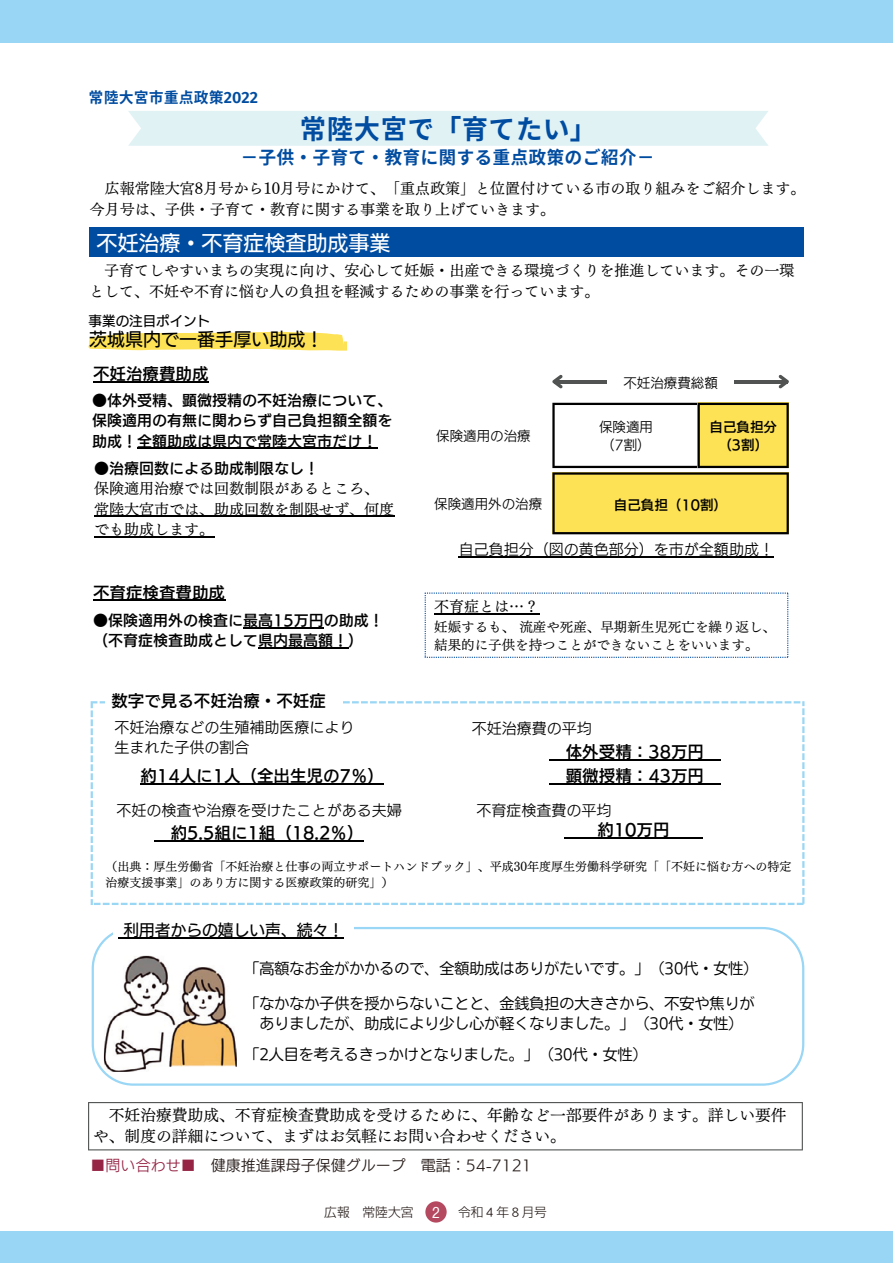
<style>
.page{position:relative;width:893px;height:1263px;background:#fff}
.page>*{position:absolute;margin:0;border:0;box-sizing:border-box;transform-origin:0 0}
.t1{font:700 27px "Glow Sans J";color:#004ca0}
.t2{font:21px "Canva UD Kakugo Large Pr 6 N M";color:#fff}
.t3{font:700 18px "Glow Sans J";color:#004ca0}
.t4{font:18px "Canva UD Kakugo Large Pr 6 N M";color:#000}
.t5{font:16.5px "Canva UD Kakugo Small Pr 6 N DB";color:#000}
.t6{font:15.75px/21.5px "Canva UD Mincho Pr 6 N M";color:#000}
.t7{font:15.75px "Canva UD Kakugo Large Pr 6 N M";color:#000}
.t8{font:15px/21.5px "Canva UD Mincho Pr 6 N M";color:#000}
.t9{font:15px/20.2px "Nud Motoya Maru Std W2 b";color:#000;text-align:center}
.t10{font:15px/20.2px "Canva UD Kakugo Small Pr 6 N DB";color:#000;text-align:justify}
.t11{font:15px/20.2px "Canva UD Kakugo Small Pr 6 N R";color:#000}
.t12{font:15px "Canva UD Kakugo Small Pr 6 N R";color:#231916}
.t13{font:700 15px "Glow Sans J";color:#004ca0}
.t14{font:13.5px/18px "Canva UD Mincho Pr 6 N M";color:#000}
.t15{font:13.5px/18px "Canva UD Kakugo Small Pr 6 N R";color:#000}
.t16{font:13.5px/18px "Canva UD Kakugo Small Pr 6 N DB";color:#000;text-align:center}
.t17{font:13.5px "Canva UD Kakugo Large Pr 6 N M";color:#000}
.t18{font:300 12.75px "Shin Go Pro";color:#221815}
.t19{font:12px/16px "Canva UD Mincho Pr 6 N M";color:#000}
.s1{color:#952445}
.s2{font-family:"Gothic BBB Pro";font-weight:500;font-size:14.85px;color:#fff}
.s3{font-family:"Heisei Kaku Go Std W3";font-weight:400}
</style>
<div class="page">
<svg style="left:92px;top:927px;width:712px;height:159px"></svg>
<img style="left:104px;top:956px;width:133px;height:116px">
<div style="left:113px;top:911px;width:241px;height:41px;background:#fff"></div>
<hr style="left:123px;top:937px;width:221px;height:1px;background:#000">
<hr style="left:554px;top:380px;width:233px;height:3px;background:#515353">
<svg style="left:552px;top:375px;width:11px;height:14px"></svg>
<svg style="left:778px;top:375px;width:11px;height:14px"></svg>
<svg style="left:552px;top:403px;width:237px;height:131px"></svg>
<div style="left:89px;top:228px;width:715px;height:29px;background:#004ca0"></div>
<svg style="left:88px;top:1102px;width:715px;height:48px"></svg>
<svg style="left:88px;top:332px;width:259px;height:19px;background:#fde66f"></svg>
<svg style="left:91px;top:701px;width:713px;height:204px"></svg>
<div style="left:105px;top:689px;width:237px;height:24px;background:#fff"></div>
<div style="left:128px;top:111px;width:640px;height:35px;background:#e1f2f5"></div>
<div style="left:608px;top:366px;width:126px;height:35px;background:#fff"></div>
<svg style="left:425px;top:592px;width:363px;height:66px"></svg>
<hr style="left:434px;top:613px;width:105px;height:2px;background:#000">
<hr style="left:137px;top:448px;width:240px;height:1px;background:#000">
<hr style="left:93px;top:381px;width:116px;height:1px;background:#000">
<hr style="left:459px;top:556px;width:315px;height:1px;background:#000">
<hr style="left:93px;top:600px;width:132px;height:1px;background:#000">
<hr style="left:154px;top:840px;width:209px;height:2px;background:#000">
<hr style="left:140px;top:783px;width:244px;height:2px;background:#000">
<hr style="left:549px;top:759px;width:172px;height:1px;background:#000">
<hr style="left:564px;top:837px;width:139px;height:1px;background:#000">
<hr style="left:94px;top:516px;width:300px;height:1px;background:#000">
<hr style="left:94px;top:536px;width:120px;height:1px;background:#000">
<hr style="left:243px;top:627px;width:81px;height:1px;background:#000">
<hr style="left:258px;top:647px;width:90px;height:1px;background:#000">
<hr style="left:549px;top:783px;width:172px;height:2px;background:#000">
<div style="left:0;top:0;width:893px;height:43px;background:#99d6f5"></div>
<div style="left:0;top:1231px;width:893px;height:32px;background:#99d6f5"></div>
<div style="left:425px;top:1201px;width:22px;height:21px;background:#b44960;border-radius:50%"></div>
<p class="t13" style="left:89px;top:89px;width:171px">常陸⼤宮市重点政策2022</p>
<h1 class="t1" style="left:299px;top:113px;width:299px">常陸⼤宮で「育てたい」</h1>
<p class="t3" style="left:240px;top:147px;width:416px">－⼦供‧⼦育て‧教育に関する重点政策のご紹介－</p>
<p class="t8" style="left:90px;top:176px;width:717px;text-indent:15px">広報常陸⼤宮8⽉号から10⽉号にかけて、「重点政策」と位置付けている市の取り組みをご紹介します。今⽉号は、⼦供・⼦育て・教育に関する事業を取り上げていきます。</p>
<h2 class="t2" style="left:96px;top:231px;width:296px">不妊治療・不育症検査助成事業</h2>
<p class="t8" style="left:89px;top:258px;width:707px;text-indent:15px">⼦育てしやすいまちの実現に向け、安⼼して妊娠・出産できる環境づくりを推進しています。その⼀環として、不妊や不育に悩む⼈の負担を軽減するための事業を⾏っています。</p>
<p class="t17" style="left:89px;top:314px;width:123px">事業の注⽬ポイント</p>
<p class="t4" style="left:89px;top:329px;width:236px">茨城県内で⼀番⼿厚い助成！</p>
<p class="t5" style="left:93px;top:365px;width:117px">不妊治療費助成</p>
<p class="t10" style="left:92px;top:391px;width:302px">●体外受精、顕微授精の不妊治療について、保険適⽤の有無に関わらず⾃⼰負担額全額を助成！全額助成は県内で常陸⼤宮市だけ！</p>
<p class="t10" style="left:94px;top:459px;width:227px">●治療回数による助成制限なし！</p>
<p class="t8" style="left:94px;top:477px;width:302px;line-height:20.2px">保険適⽤治療では回数制限があるところ、常陸⼤宮市では、助成回数を制限せず、何度でも助成します。</p>
<p class="t5" style="left:93px;top:583px;width:134px">不育症検査費助成</p>
<p class="t10" style="left:93px;top:611px;width:292px">●保険適⽤外の検査に最⾼15万円の助成！（不育症検査助成として県内最⾼額！）</p>
<p class="t5" style="left:111px;top:691px;width:216px">数字で⾒る不妊治療・不妊症</p>
<p class="t11" style="left:114px;top:717px;width:242px">不妊治療などの⽣殖補助医療により⽣まれた⼦供の割合</p>
<p class="t5" style="left:140px;top:767px;width:245px">約14⼈に1⼈（全出⽣児の7％）</p>
<p class="t11" style="left:117px;top:800px;width:287px">不妊の検査や治療を受けたことがある夫婦</p>
<p class="t5" style="left:171px;top:824px;width:194px">約5.5組に1組（18.2％）</p>
<p class="t15" style="left:436px;top:427px;width:96px">保険適⽤の治療</p>
<p class="t15" style="left:623px;top:375px;width:96px">不妊治療費総額</p>
<p class="t15" style="left:599px;top:418px;width:56px">保険適⽤（7割）</p>
<p class="t16" style="left:709px;top:418px;width:69px">⾃⼰負担分（3割）</p>
<p class="t15" style="left:434px;top:495px;width:110px">保険適⽤外の治療</p>
<p class="t11" style="left:459px;top:540px;width:317px">⾃⼰負担分（図の⻩⾊部分）を市が全額助成！</p>
<p class="t16" style="left:614px;top:496px;width:115px">⾃⼰負担（10割）</p>
<p class="t8" style="left:434px;top:595px;width:107px">不育症とは…？</p>
<p class="t14" style="left:434px;top:617px;width:343px">妊娠するも、流産や死産、早期新⽣児死亡を繰り返し、結果的に⼦供を持つことができないことをいいます。</p>
<p class="t11" style="left:472px;top:719px;width:122px">不妊治療費の平均</p>
<p class="t5" style="left:566px;top:743px;width:140px">体外受精：38万円</p>
<p class="t5" style="left:566px;top:767px;width:140px">顕微授精：43万円</p>
<p class="t11" style="left:476px;top:800px;width:137px">不育症検査費の平均</p>
<p class="t5" style="left:597px;top:821px;width:74px">約10万円</p>
<p class="t19" style="left:105px;top:857px;width:687px">（出典：厚⽣労働省「不妊治療と仕事の両⽴サポートハンドブック」、平成30年度厚⽣労働科学研究「「不妊に悩む⽅への特定治療⽀援事業」のあり⽅に関する医療政策的研究」）</p>
<p class="t7" style="left:123px;top:921px;width:222px">利⽤者からの嬉しい声、続々！</p>
<p class="t9" style="left:244px;top:957px;width:516px">「⾼額なお⾦がかかるので、全額助成はありがたいです。」（30代・⼥性）</p>
<p class="t9" style="left:244px;top:993px;width:512px">「なかなか⼦供を授からないことと、⾦銭負担の⼤きさから、不安や焦りがありましたが、助成により少し⼼が軽くなりました。」（30代・⼥性）</p>
<p class="t9" style="left:244px;top:1044px;width:405px">「2⼈⽬を考えるきっかけとなりました。」（30代・⼥性）</p>
<p class="t6" style="left:93px;top:1103px;width:695px;text-indent:16px">不妊治療費助成、不育症検査費助成を受けるために、年齢など⼀部要件があります。詳しい要件や、制度の詳細について、まずはお気軽にお問い合わせください。</p>
<p class="t12" style="left:91px;top:1157px;width:443px"><span class="s1">■問い合わせ■</span> 健康推進課⺟⼦保健グループ 電話：54-7121</p>
<p class="t18" style="left:324px;top:1201px;width:91px">広報　常陸大宮</p>
<p class="t18" style="left:432px;top:1201px;width:116px"><span class="s2">2</span> 令和<span class="s3">４</span>年<span class="s3">８</span>月号</p>
</div>
